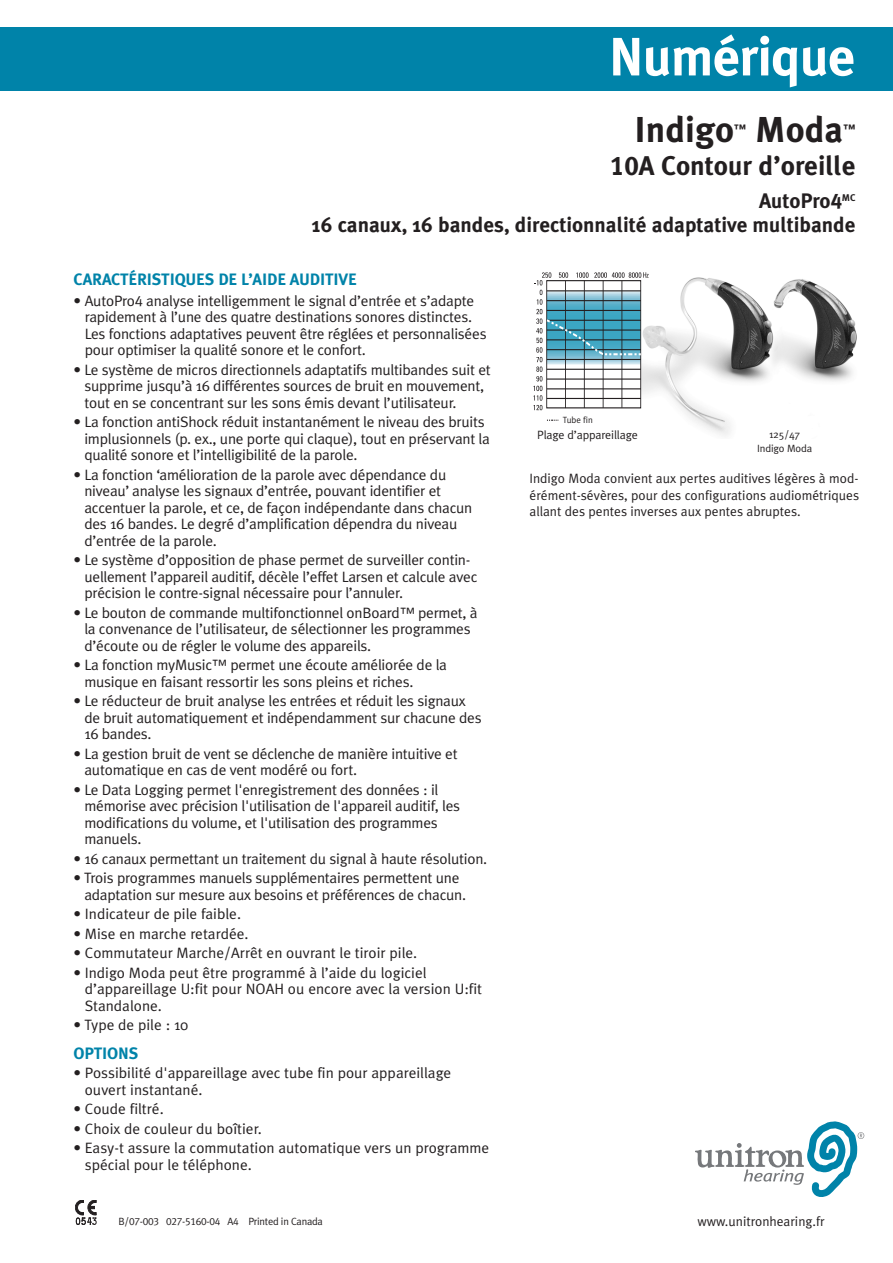
<style>
.page{position:relative;width:893px;height:1263px;background:#fff}
.page>*{position:absolute;margin:0;border:0;box-sizing:border-box;transform-origin:0 0}
.t1{font:700 54px "Meta Plus";letter-spacing:-.015em;color:#fff}
.t2{font:700 36px "Meta Plus";color:#231f20}
.t3{font:700 27px "Meta Plus";color:#231f20}
.t4{font:700 21px/24px "Meta Plus";color:#231f20;text-align:right}
.t5{font:700 16.5px "Meta Plus";letter-spacing:-.01em;color:#0083a9}
.t6{font:15px/16.5px "Meta Plus Normal";letter-spacing:-.015em;color:#231f20}
.t7{font:13.5px/16.5px "Meta Plus Normal";color:#231f20;text-align:justify}
.t8{font:12px "Meta Plus Normal";letter-spacing:-.01em;color:#231f20}
.t9{font:700 12px "Meta Plus";color:#231f20}
.t10{font:10.5px "Meta Plus Normal Caps";letter-spacing:-.02em;color:#231f20}
.t11{font:10.5px/13.5px "Meta Plus Normal";letter-spacing:-.015em;color:#231f20;text-align:center}
.t12{font:9px "Meta Plus Normal";color:#231f20}
.t13{font:7.2px "Meta Plus Normal";color:#231f20}
.s1{font-family:"Meta Plus Bold Caps";font-weight:400}
.s2{font-family:"Meta Plus Normal Caps"}
.s3{font-family:"Meta Plus Normal"}
</style>
<div class="page">
<img style="left:649px;top:277px;width:208px;height:159px">
<div style="left:0;top:27px;width:893px;height:63px;background:#0083a9"></div>
<svg style="left:75px;top:1200px;width:22px;height:25px"></svg>
<svg style="left:695px;top:1121px;width:169px;height:76px"></svg>
<svg style="left:533px;top:272px;width:116px;height:138px"></svg>
<h1 class="t1" style="left:609px;top:25px;width:248px">Numérique</h1>
<h2 class="t2" style="left:635px;top:109px;width:101px">Indigo</h2>
<p class="t9" style="left:734px;top:122px;width:14px">™</p>
<h2 class="t2" style="left:755px;top:109px;width:89px">Moda</h2>
<p class="t9" style="left:843px;top:122px;width:14px">™</p>
<h3 class="t3" style="left:610px;top:150px;width:247px"><span class="s1">10A</span> Contour d’oreille</h3>
<h3 class="t4" style="left:312px;top:189px;width:545px">AutoPro<span class="s1">4</span><sup>MC<br></sup>16 canaux, 16 bandes, directionnalité adaptative multibande</h3>
<p class="t5" style="left:74px;top:269px;width:285px">CARACTÉRISTIQUES DE L’AIDE AUDITIVE</p>
<p class="t6" style="left:85px;top:292px;width:403px;text-indent:-11px">• AutoPro<span class="s2">4</span> analyse intelligemment le signal d’entrée et s’adapte rapidement à l’une des quatre destinations sonores distinctes.<br>Les fonctions adaptatives peuvent être réglées et personnalisées pour optimiser la qualité sonore et le confort.</p>
<p class="t6" style="left:84px;top:361px;width:408px;text-indent:-11px">• Le système de micros directionnels adaptatifs multibandes suit et supprime jusqu’à 16 différentes sources de bruit en mouvement, tout en se concentrant sur les sons émis devant l’utilisateur.</p>
<p class="t6" style="left:84px;top:414px;width:407px;text-indent:-11px">• La fonction antiShock réduit instantanément le niveau des bruits implusionnels (p. ex., une porte qui claque), tout en préservant la qualité sonore et l’intelligibilité de la parole.</p>
<p class="t6" style="left:84px;top:466px;width:389px;text-indent:-11px">• La fonction ‘amélioration de la parole avec dépendance du niveau’ analyse les signaux d’entrée, pouvant identifier et accentuer la parole, et ce, de façon indépendante dans chacun des 16 bandes. Le degré d’amplification dépendra du niveau d’entrée de la parole.</p>
<p class="t6" style="left:84px;top:552px;width:394px;text-indent:-11px">• Le système d’opposition de phase permet de surveiller contin&shy;uellement l’appareil auditif, décèle l’effet Larsen et calcule avec précision le contre-signal nécessaire pour l’annuler.</p>
<p class="t6" style="left:84px;top:604px;width:395px;text-indent:-11px">• Le bouton de commande multifonctionnel onBoard™ permet, à la convenance de l’utilisateur, de sélectionner les programmes d’écoute ou de régler le volume des appareils.</p>
<p class="t6" style="left:84px;top:657px;width:364px;text-indent:-11px">• La fonction myMusic™ permet une écoute améliorée de la musique en faisant ressortir les sons pleins et riches.</p>
<p class="t6" style="left:84px;top:693px;width:399px;text-indent:-11px">• Le réducteur de bruit analyse les entrées et réduit les signaux de bruit automatiquement et indépendamment sur chacune des<br>16 bandes.</p>
<p class="t6" style="left:84px;top:745px;width:375px;text-indent:-11px">• La gestion bruit de vent se déclenche de manière intuitive et automatique en cas de vent modéré ou fort.</p>
<p class="t6" style="left:84px;top:781px;width:377px;text-indent:-11px">• Le Data Logging permet l'enregistrement des données : il mémorise avec précision l'utilisation de l'appareil auditif, les modifications du volume, et l'utilisation des programmes manuels.</p>
<p class="t6" style="left:74px;top:850px;width:415px">• 16 canaux permettant un traitement du signal à haute résolution.</p>
<p class="t6" style="left:84px;top:870px;width:383px;text-indent:-11px">• Trois programmes manuels supplémentaires permettent une adaptation sur mesure aux besoins et préférences de chacun.</p>
<p class="t6" style="left:74px;top:906px;width:169px">• Indicateur de pile faible.</p>
<p class="t6" style="left:74px;top:925px;width:177px">• Mise en marche retardée.</p>
<p class="t6" style="left:74px;top:945px;width:345px">• Commutateur Marche/Arrêt en ouvrant le tiroir pile.</p>
<p class="t6" style="left:85px;top:964px;width:399px;text-indent:-11px">• Indigo Moda peut être programmé à l’aide du logiciel d’appareillage U:fit pour NOAH ou encore avec la version U:fit<br>Standalone.</p>
<p class="t6" style="left:74px;top:1017px;width:116px">• Type de pile : 10</p>
<p class="t5" style="left:74px;top:1043px;width:66px">OPTIONS</p>
<p class="t6" style="left:85px;top:1065px;width:368px;text-indent:-11px">• Possibilité d'appareillage avec tube fin pour appareillage ouvert instantané.</p>
<p class="t6" style="left:74px;top:1101px;width:92px">• Coude filtré.</p>
<p class="t6" style="left:74px;top:1120px;width:190px">• Choix de couleur du boîtier.</p>
<p class="t6" style="left:85px;top:1140px;width:406px;text-indent:-11px">• Easy-t assure la commutation automatique vers un programme spécial pour le téléphone.</p>
<p class="t10" style="left:118px;top:1215px;width:206px">B/07-003 027-5160-04 A4 <span class="s3">Printed in Canada</span></p>
<p class="t12" style="left:563px;top:414px;width:32px">Tube fin</p>
<p class="t13" style="left:564px;top:415px;width:31px">Slim Tube</p>
<p class="t8" style="left:537px;top:428px;width:102px">Plage d’appareillage</p>
<p class="t7" style="left:530px;top:470px;width:331px">Indigo Moda convient aux pertes auditives légères à mod&shy;érément-sévères, pour des configurations audiométriques allant des pentes inverses aux pentes abruptes.</p>
<p class="t11" style="left:757px;top:428px;width:56px">125/47<br>Indigo Moda</p>
<p class="t7" style="left:697px;top:1213px;width:129px">www.unitronhearing.fr</p>
</div>
